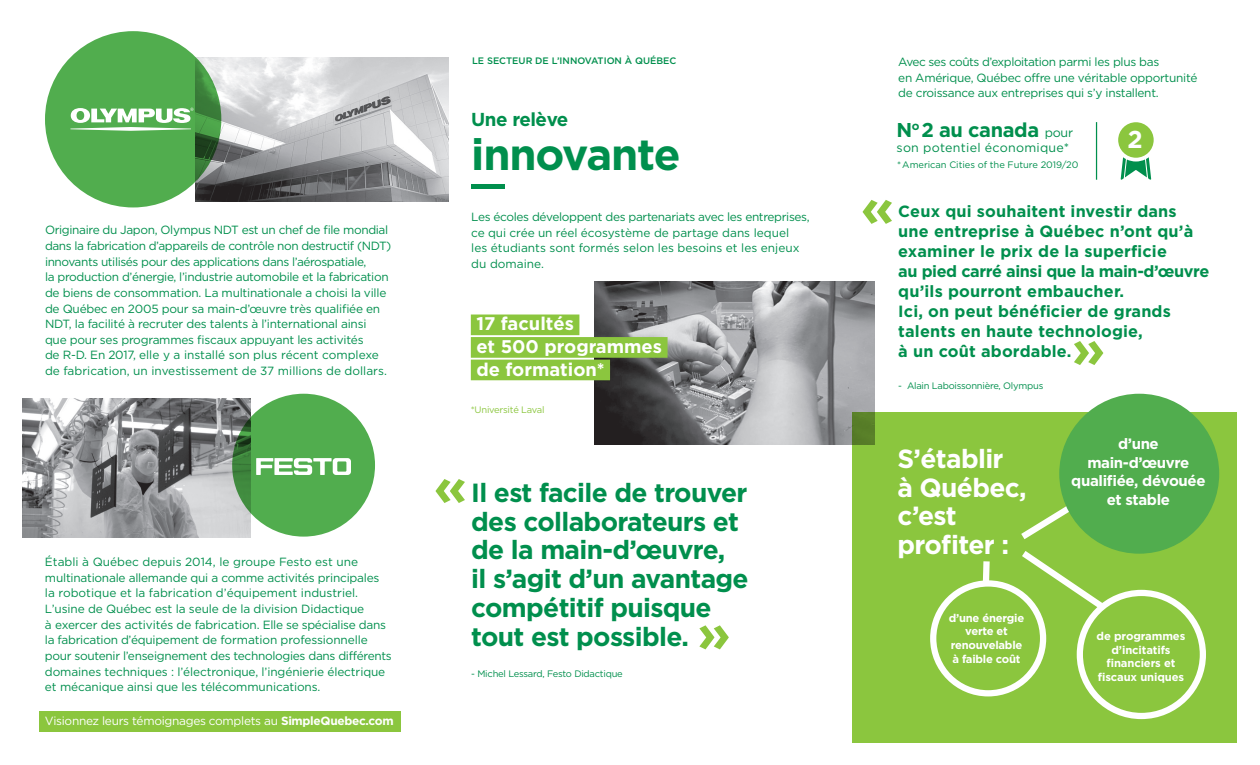
<style>
.page{position:relative;width:1260px;height:765px;background:#fff}
.page>*{position:absolute;margin:0;border:0;box-sizing:border-box;transform-origin:0 0}
.t1{font:700 43.75px "Gotham HTF";letter-spacing:-.025em;color:#008f4d}
.t2{font:700 26.25px/28.8px "Gotham HTF";letter-spacing:-.025em;color:#008f4d}
.t3{font:700 26.25px/28.8px "Gotham HTF";letter-spacing:-.025em;color:#fff}
.t4{font:700 24.38px "Gotham";color:#fff}
.t5{font:700 20px "Gotham HTF";letter-spacing:-.02em;color:#008f4d}
.t6{font:700 18.75px "Gotham HTF";letter-spacing:-.025em;color:#008f4d}
.t7{font:700 18.38px/22.5px "Gotham";color:#fff}
.t8{font:700 16.25px/20px "Gotham HTF";letter-spacing:.01em;color:#008f4d}
.t9{font:700 15px/18.8px "Gotham HTF";letter-spacing:-.025em;color:#fff;text-align:center}
.t10{font:12.5px "Gotham HTF";letter-spacing:.02em;color:#008f4d}
.t11{font:11.88px/15.6px "Gotham HTF";letter-spacing:-.02em;color:#008f4d}
.t12{font:11.88px/15.6px "Gotham HTF";color:#008f4d}
.t13{font:11.88px "Gotham HTF";letter-spacing:-.025em;color:#fff}
.t14{font:700 11.25px/13.8px "Gotham HTF";letter-spacing:-.015em;color:#fff;text-align:center}
.t15{font:9.38px "Gotham HTF";letter-spacing:-.025em;color:#008f4d}
.t16{font:9.38px "Gotham HTF";letter-spacing:-.005em;color:#008f4d}
.t17{font:500 9.38px "Gotham HTF";color:#008f4d}
.t18{font:9.38px "Gotham HTF";letter-spacing:-.025em;color:#8bc63e}
.s1{font-weight:700}
.s2{font-weight:400;font-size:12.5px}
</style>
<div class="page">
<img style="left:196px;top:57px;width:253px;height:145px">
<img style="left:595px;top:282px;width:280px;height:162px">
<img style="left:22px;top:399px;width:228px;height:138px">
<div style="left:45px;top:31px;width:176px;height:176px;background:#51ad4e;border-radius:50%"></div>
<div style="left:232px;top:394px;width:143px;height:143px;background:#51ad4e;border-radius:50%"></div>
<div style="left:852px;top:412px;width:386px;height:330px;background:#8bc63e"></div>
<div style="left:930px;top:580px;width:116px;height:116px;border:6px solid #fff;border-radius:50%"></div>
<div style="left:1077px;top:590px;width:129px;height:129px;border:6px solid #fff;border-radius:50%"></div>
<svg style="left:1014px;top:506px;width:98px;height:110px"></svg>
<div style="left:1059px;top:394px;width:160px;height:160px;background:#51ad4e;border-radius:50%"></div>
<svg style="left:256px;top:458px;width:95px;height:17px"></svg>
<svg style="left:70px;top:108px;width:123px;height:23px"></svg>
<div style="left:39px;top:711px;width:361px;height:21px;background:#8bc63e"></div>
<div style="left:471px;top:184px;width:34px;height:5px;background:#008f4d"></div>
<svg style="left:699px;top:625px;width:30px;height:24px"></svg>
<svg style="left:1074px;top:341px;width:29px;height:24px"></svg>
<svg style="left:436px;top:479px;width:29px;height:24px"></svg>
<svg style="left:863px;top:200px;width:29px;height:24px"></svg>
<div style="left:471px;top:315px;width:108px;height:20px;background:#8bc63e"></div>
<div style="left:471px;top:337px;width:197px;height:21px;background:#8bc63e"></div>
<div style="left:471px;top:360px;width:139px;height:20px;background:#8bc63e"></div>
<hr style="left:1096px;top:122px;width:1px;height:58px;background:#008f4d">
<svg style="left:1121px;top:157px;width:30px;height:23px"></svg>
<div style="left:1118px;top:122px;width:36px;height:36px;background:#8bc63e;border-radius:50%"></div>
<svg style="left:980px;top:561px;width:13px;height:27px"></svg>
<p class="t11" style="left:45px;top:222px;width:348px">Originaire du Japon, Olympus NDT est un chef de file mondial dans la fabrication d’appareils de contrôle non destructif (NDT) innovants utilisés pour des applications dans l’aérospatiale,<br>la production d’énergie, l’industrie automobile et la fabrication de biens de consommation. La multinationale a choisi la ville de Québec en 2005 pour sa main-d’œuvre très qualifiée en NDT, la facilité à recruter des talents à l’international ainsi<br>que pour ses programmes fiscaux appuyant les activités<br>de R-D. En 2017, elle y a installé son plus récent complexe de fabrication, un investissement de 37 millions de dollars.</p>
<p class="t11" style="left:45px;top:554px;width:348px">Établi à Québec depuis 2014, le groupe Festo est une multinationale allemande qui a comme activités principales la robotique et la fabrication d’équipement industriel.<br>L’usine de Québec est la seule de la division Didactique<br>à exercer des activités de fabrication. Elle se spécialise dans la fabrication d’équipement de formation professionnelle pour soutenir l’enseignement des technologies dans différents domaines techniques : l’électronique, l’ingénierie électrique et mécanique ainsi que les télécommunications.</p>
<p class="t13" style="left:45px;top:715px;width:350px">Visionnez leurs témoignages complets au <span class="s1">SimpleQuebec.com</span></p>
<p class="t17" style="left:472px;top:55px;width:206px">LE SECTEUR DE L’INNOVATION À QUÉBEC</p>
<h3 class="t6" style="left:471px;top:109px;width:99px">Une relève</h3>
<h1 class="t1" style="left:471px;top:129px;width:211px">innovante</h1>
<p class="t12" style="left:471px;top:209px;width:340px">Les écoles développent des partenariats avec les entreprises, ce qui crée un réel écosystème de partage dans lequel<br>les étudiants sont formés selon les besoins et les enjeux du domaine.</p>
<h3 class="t7" style="left:476px;top:312px;width:187px">17 facultés<br>et 500 programmes de formation*</h3>
<p class="t18" style="left:471px;top:404px;width:75px">*Université Laval</p>
<h2 class="t2" style="left:471px;top:478px;width:279px">Il est facile de trouver des collaborateurs et de la main-d’œuvre,<br>il s’agit d’un avantage compétitif puisque tout est possible.</h2>
<p class="t15" style="left:471px;top:669px;width:153px">- Michel Lessard, Festo Didactique</p>
<p class="t11" style="left:898px;top:54px;width:301px">Avec ses coûts d’exploitation parmi les plus bas<br>en Amérique, Québec offre une véritable opportunité de croissance aux entreprises qui s’y installent.</p>
<h3 class="t5" style="left:897px;top:118px;width:178px">N<sup>o</sup> 2 au canada <span class="s2">pour</span></h3>
<p class="t10" style="left:897px;top:140px;width:174px">son potentiel économique*</p>
<h3 class="t4" style="left:1128px;top:125px;width:17px">2</h3>
<p class="t16" style="left:897px;top:159px;width:183px">*American Cities of the Future 2019/20</p>
<p class="t8" style="left:898px;top:201px;width:313px">Ceux qui souhaitent investir dans une entreprise à Québec n’ont qu’à examiner le prix de la superficie<br>au pied carré ainsi que la main-d’œuvre qu’ils pourront embaucher.<br>Ici, on peut bénéficier de grands talents en haute technologie,<br>à un coût abordable.</p>
<p class="t15" style="left:898px;top:381px;width:147px">- Alain Laboissonnière, Olympus</p>
<h2 class="t3" style="left:898px;top:444px;width:131px">S’établir<br>à Québec, c’est profiter :</h2>
<p class="t14" style="left:949px;top:610px;width:77px">d’une énergie verte et renouvelable à faible coût</p>
<p class="t9" style="left:1071px;top:434px;width:136px">d’une main-d’œuvre qualifiée, dévouée et stable</p>
<p class="t14" style="left:1097px;top:629px;width:90px">de programmes d’incitatifs financiers et fiscaux uniques</p>
</div>
